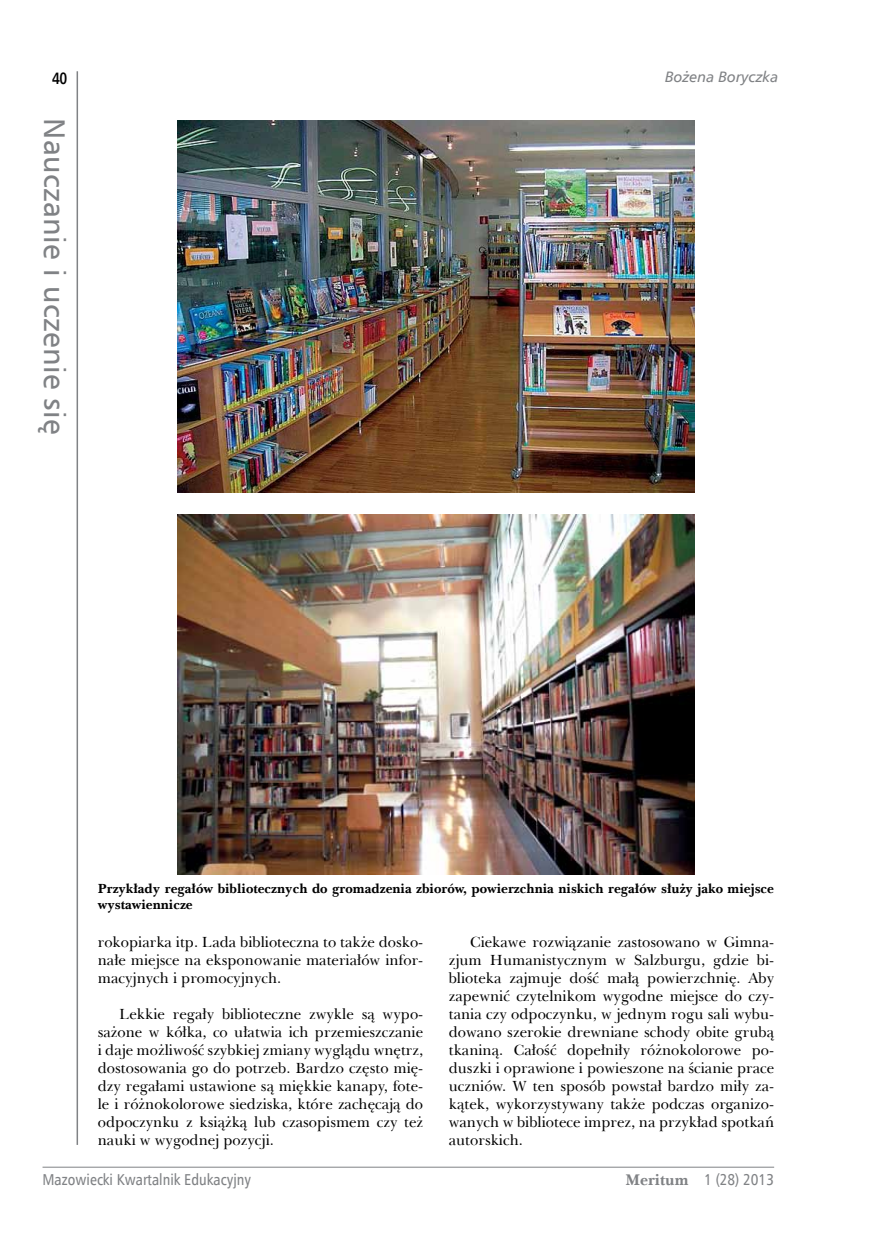
<style>
.page{position:relative;width:872px;height:1234px;background:#fff}
.page>*{position:absolute;margin:0;border:0;box-sizing:border-box;transform-origin:0 0}
.t1{font:30px "Humnst 777 EU";letter-spacing:.01em;color:#808285}
.t2{font:700 16.5px "Humnst 777 EU";color:#000;scale:.8 1}
.t3{font:15.75px "Humnst 777 Cn EU";color:#808285}
.t4{font:15px/18px "Baskerville EU";color:#000;text-align:justify}
.t5{font:italic 15px "Humnst 777 EU";color:#808285}
.t6{font:700 13.5px/16.5px "Baskerville EU";color:#000}
.s1{font-family:"Baskerville EU";font-weight:700}
</style>
<div class="page">
<hr style="left:77px;top:71px;width:1px;height:1073px;background:#808285">
<hr style="left:43px;top:1166px;width:731px;height:1px;background:#808285">
<img style="left:178px;top:120px;width:516px;height:372px">
<img style="left:178px;top:514px;width:516px;height:360px">
<p class="t2" style="left:52px;top:67px;width:20px">40</p>
<h1 class="t1" style="left:73px;top:118px;width:318px;rotate:90deg">Nauczanie i uczenie się</h1>
<p class="t5" style="left:665px;top:67px;width:115px">Bożena Boryczka</p>
<p class="t6" style="left:98px;top:880px;width:677px">Przykłady regałów bibliotecznych do gromadzenia zbiorów, powierzchnia niskich regałów służy jako miejsce wystawiennicze</p>
<p class="t4" style="left:98px;top:932px;width:327px">rokopiarka itp. Lada biblioteczna to także dosko&shy;nałe miejsce na eksponowanie materiałów infor&shy;macyjnych i promocyjnych.</p>
<p class="t4" style="left:98px;top:1004px;width:327px;text-indent:21px">Lekkie regały biblioteczne zwykle są wypo&shy;sażone w kółka, co ułatwia ich przemieszczanie i daje możliwość szybkiej zmiany wyglądu wnętrz, dostosowania go do potrzeb. Bardzo często mię&shy;dzy regałami ustawione są miękkie kanapy, fote&shy;le i różnokolorowe siedziska, które zachęcają do odpoczynku z książką lub czasopismem czy też nauki w wygodnej pozycji.</p>
<p class="t4" style="left:449px;top:932px;width:327px;text-indent:21px">Ciekawe rozwiązanie zastosowano w Gimna&shy;zjum Humanistycznym w Salzburgu, gdzie bi&shy;blioteka zajmuje dość małą powierzchnię. Aby zapewnić czytelnikom wygodne miejsce do czy&shy;tania czy odpoczynku, w jednym rogu sali wybu&shy;dowano szerokie drewniane schody obite grubą tkaniną. Całość dopełniły różnokolorowe po&shy;duszki i oprawione i powieszone na ścianie prace uczniów. W ten sposób powstał bardzo miły za&shy;kątek, wykorzystywany także podczas organizo&shy;wanych w bibliotece imprez, na przykład spotkań autorskich.</p>
<p class="t3" style="left:43px;top:1169px;width:210px">Mazowiecki Kwartalnik Edukacyjny</p>
<p class="t3" style="left:625px;top:1169px;width:150px"><span class="s1">Meritum</span> 1 (28) 2013</p>
</div>
